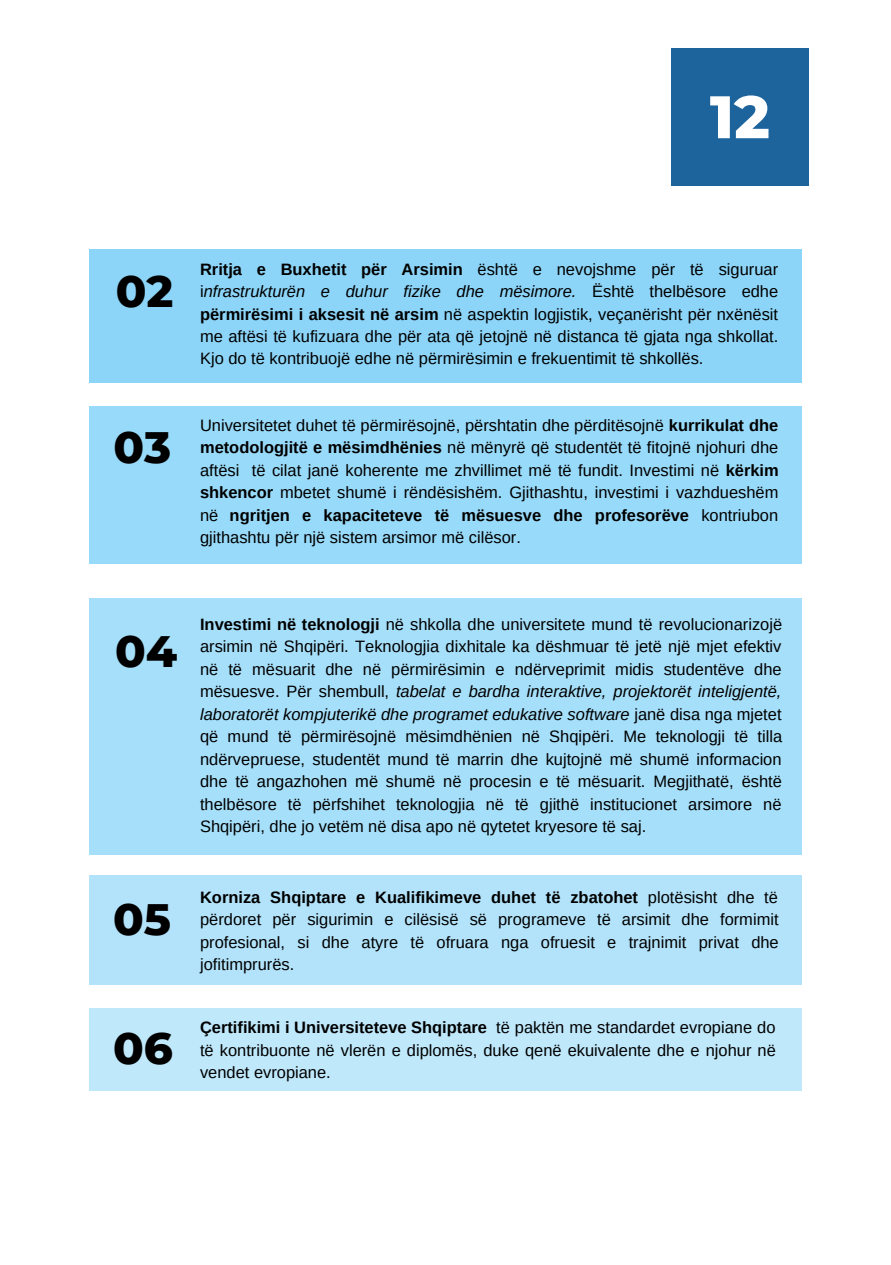
<style>
.page{position:relative;width:891px;height:1265px;background:#fff}
.page>*{position:absolute;margin:0;border:0;box-sizing:border-box;transform-origin:0 0}
.t1{font:800 59.85px "Montserrat";color:#fff}
.t2{font:800 44.85px "Montserrat";color:#000}
.t3{font:16.5px/22.5px "Arimo";color:#000;text-align:justify}
.s1{font-weight:700}
.s2{font-style:italic}
</style>
<div class="page">
<div style="left:89px;top:249px;width:712px;height:134px;background:#8cd5f8"></div>
<div style="left:89px;top:406px;width:712px;height:158px;background:#98daf9"></div>
<div style="left:89px;top:598px;width:712px;height:256px;background:#a6dffa"></div>
<div style="left:671px;top:49px;width:138px;height:137px;background:#1d639c"></div>
<div style="left:89px;top:875px;width:712px;height:109px;background:#b2e3fa"></div>
<div style="left:89px;top:1008px;width:712px;height:82px;background:#bfe8fb"></div>
<p class="t1" style="left:710px;top:80px;width:62px">12</p>
<p class="t2" style="left:116px;top:264px;width:59px">02</p>
<p class="t2" style="left:114px;top:419px;width:59px">03</p>
<p class="t3" style="left:200px;top:257px;width:580px"><span class="s1">Rritja e Buxhetit për Arsimin</span> është e nevojshme për të siguruar i<span class="s2">nfrastrukturën e duhur fizike dhe mësimore.</span> Është thelbësore edhe <span class="s1">përmirësimi i aksesit në arsim</span> në aspektin logjistik, veçanërisht për nxënësit me aftësi të kufizuara dhe për ata që jetojnë në distanca të gjata nga shkollat.<br>Kjo do të kontribuojë edhe në përmirësimin e frekuentimit të shkollës.</p>
<p class="t3" style="left:200px;top:414px;width:580px">Universitetet duhet të përmirësojnë, përshtatin dhe përditësojnë <span class="s1">kurrikulat dhe metodologjitë e mësimdhënies</span> në mënyrë që studentët të fitojnë njohuri dhe aftësi të cilat janë koherente me zhvillimet më të fundit. Investimi në <span class="s1">kërkim shkencor</span> mbetet shumë i rëndësishëm. Gjithashtu, investimi i vazhdueshëm në <span class="s1">ngritjen e kapaciteteve të mësuesve dhe profesorëve</span> kontriubon gjithashtu për një sistem arsimor më cilësor.</p>
<p class="t2" style="left:115px;top:623px;width:64px">04</p>
<p class="t3" style="left:200px;top:613px;width:584px"><span class="s1">Investimi në teknologji</span> në shkolla dhe universitete mund të revolucionarizojë arsimin në Shqipëri. Teknologjia dixhitale ka dëshmuar të jetë një mjet efektiv në të mësuarit dhe në përmirësimin e ndërveprimit midis studentëve dhe mësuesve. Për shembull, <span class="s2">tabelat e bardha interaktive, projektorët inteligjentë, laboratorët kompjuterikë dhe programet edukative software</span> janë disa nga mjetet që mund të përmirësojnë mësimdhënien në Shqipëri. Me teknologji të tilla ndërvepruese, studentët mund të marrin dhe kujtojnë më shumë informacion dhe të angazhohen më shumë në procesin e të mësuarit. Megjithatë, është thelbësore të përfshihet teknologjia në të gjithë institucionet arsimore në Shqipëri, dhe jo vetëm në disa apo në qytetet kryesore të saj.</p>
<p class="t2" style="left:113px;top:891px;width:59px">05</p>
<p class="t3" style="left:200px;top:886px;width:580px"><span class="s1">Korniza Shqiptare e Kualifikimeve duhet të zbatohet</span> plotësisht dhe të përdoret për sigurimin e cilësisë së programeve të arsimit dhe formimit profesional, si dhe atyre të ofruara nga ofruesit e trajnimit privat dhe jofitimprurës.</p>
<p class="t2" style="left:113px;top:1020px;width:61px">06</p>
<p class="t3" style="left:200px;top:1016px;width:577px"><span class="s1">Çertifikimi i Universiteteve Shqiptare</span> të paktën me standardet evropiane do të kontribuonte në vlerën e diplomës, duke qenë ekuivalente dhe e njohur në vendet evropiane.</p>
</div>
